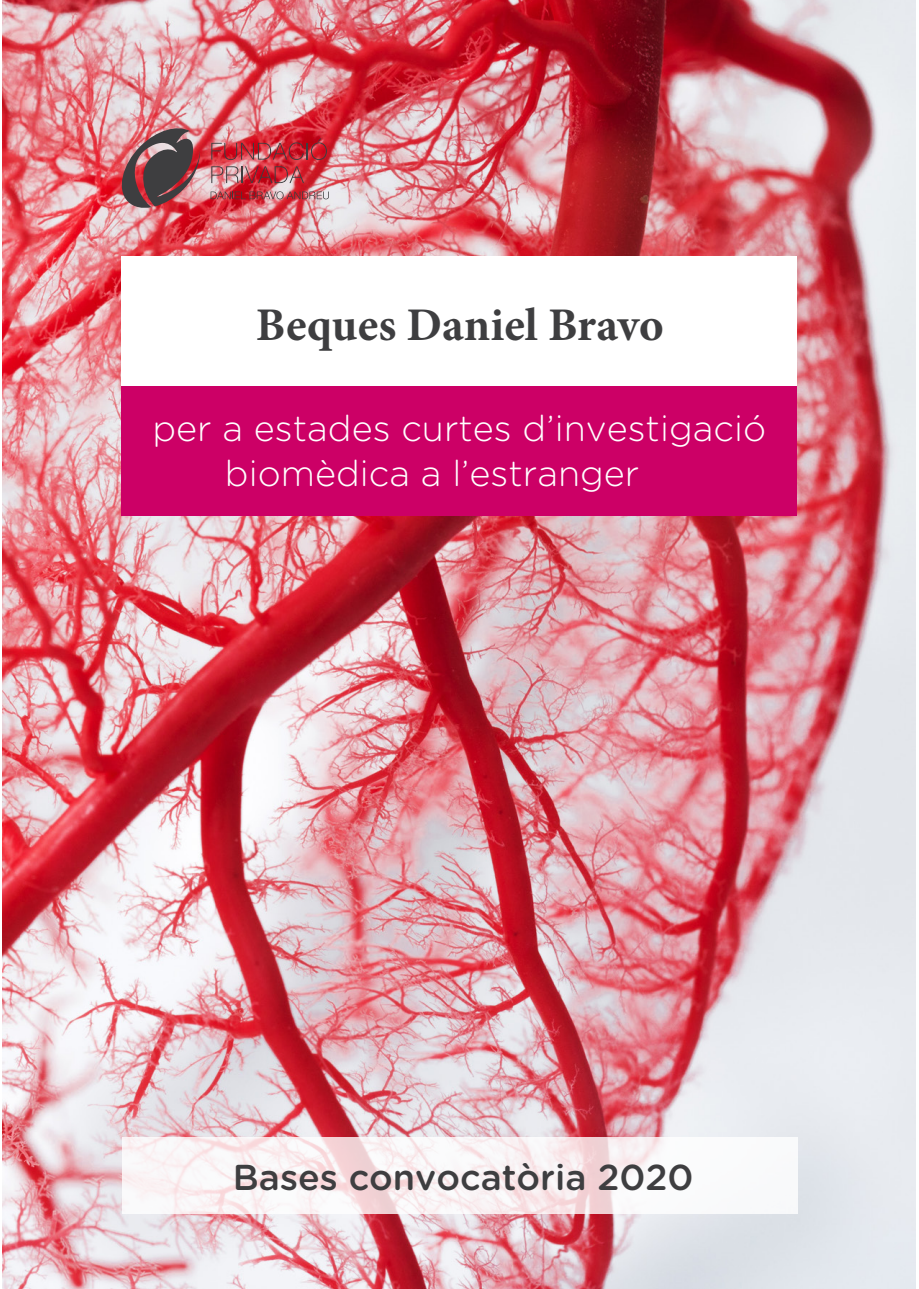
<style>
.page{position:relative;width:919px;height:1289px;background:#fff}
.page>*{position:absolute;margin:0;border:0;box-sizing:border-box;transform-origin:0 0}
.t1{font:700 46.8px "Minion Pro";color:#3e3e40}
.t2{font:300 36px/44.7px "Gotham Rounded";color:#fff}
.t3{font:500 36px "Gotham Rounded";color:#3e3e40}
</style>
<div class="page">
<img style="left:2px;top:0;width:913px;height:1288px">
<div style="left:121px;top:257px;width:675px;height:129px;background:#fff"></div>
<div style="left:121px;top:386px;width:675px;height:130px;background:#c06"></div>
<svg style="left:122px;top:1136px;width:675px;height:77px;fill:#f9f5f7"></svg>
<img style="left:116px;top:124px;width:84px;height:85px">
<svg style="left:211px;top:138px;width:116px;height:22px;background:#c13742"></svg>
<svg style="left:211px;top:166px;width:93px;height:17px;background:#be5760"></svg>
<svg style="left:210px;top:191px;width:119px;height:8px"></svg>
<p class="t1" style="left:256px;top:292px;width:409px">Beques Daniel Bravo</p>
<p class="t2" style="left:225px;top:404px;width:542px;text-indent:-73px">per a estades curtes d’investigació biomèdica a l’estranger</p>
<p class="t3" style="left:233px;top:1151px;width:462px">Bases convocatòria 2020</p>
</div>
